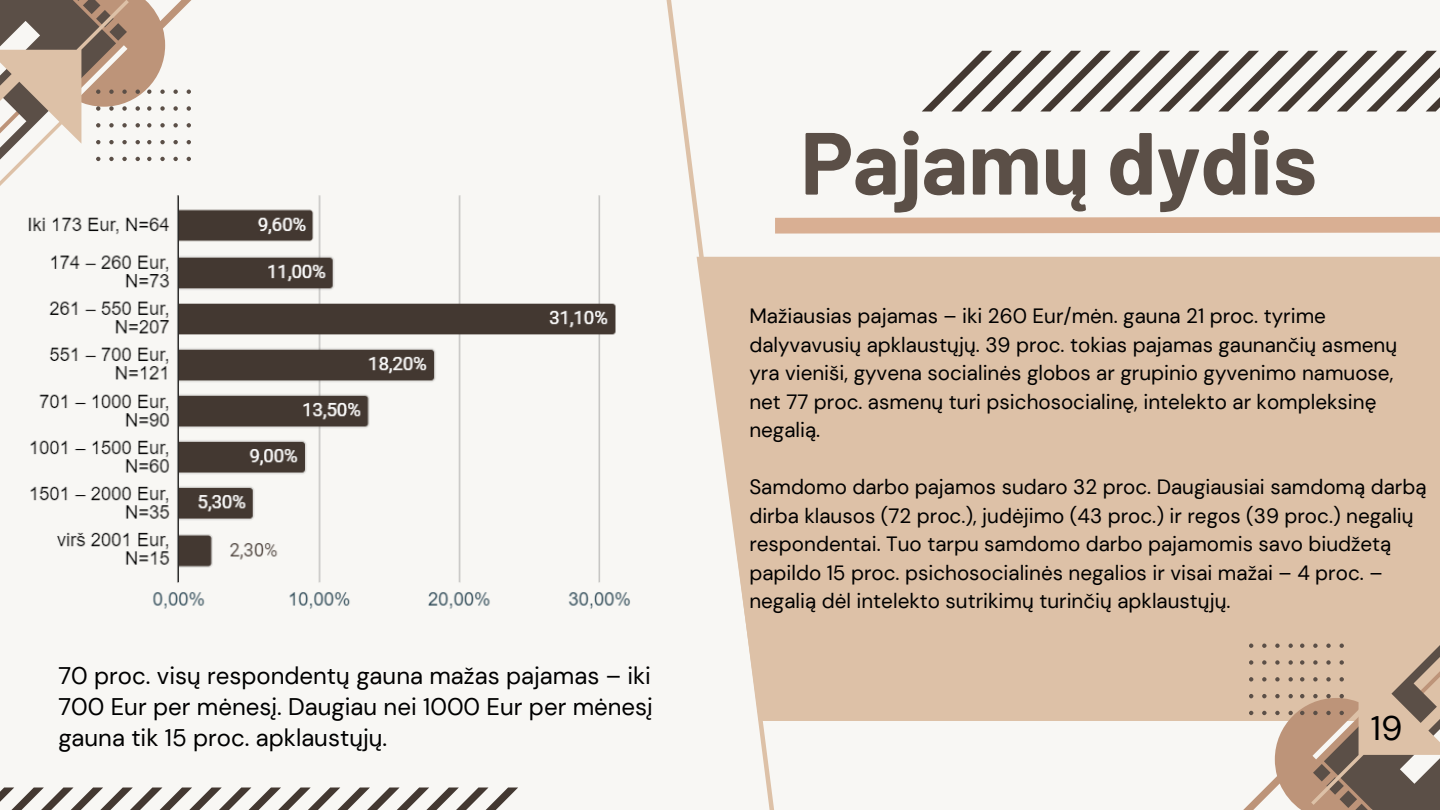
<style>
.page{position:relative;width:1440px;height:810px;background:#f8f7f4}
.page>*{position:absolute;margin:0;border:0;box-sizing:border-box;transform-origin:0 0}
.t1{font:700 88px "Barlow";color:#5b4f47}
.t2{font:34px "DM Sans";color:#000}
.t3{font:24px/30.8px "DM Sans";color:#000;text-align:justify}
.t4{font:20.7px/28.5px "DM Sans";color:#000}
</style>
<div class="page">
<svg style="left:666px;top:0;width:112px;height:810px"></svg>
<div style="left:697px;top:257px;width:743px;height:464px;background:#ddc1a7"></div>
<svg style="left:759px;top:209px;width:681px;height:32px"></svg>
<svg style="left:1209px;top:594px;width:40px;height:216px;fill:#ddc1a7"></svg>
<svg style="left:1249px;top:592px;width:191px;height:218px;background:#c3aa95"></svg>
<svg style="left:0;top:0;width:191px;height:186px"></svg>
<svg style="left:0;top:788px;width:518px;height:22px"></svg>
<svg style="left:922px;top:51px;width:518px;height:61px"></svg>
<img style="left:14px;top:185px;width:664px;height:440px">
<p class="t3" style="left:58px;top:661px;width:596px">70 proc. visų respondentų gauna mažas pajamas – iki 700 Eur per mėnesį. Daugiau nei 1000 Eur per mėnesį gauna tik 15 proc. apklaustųjų.</p>
<h1 class="t1" style="left:801px;top:107px;width:518px">Pajamų dydis</h1>
<p class="t4" style="left:749px;top:302px;width:649px">Mažiausias pajamas – iki 260 Eur/mėn. gauna 21 proc. tyrime dalyvavusių apklaustųjų. 39 proc. tokias pajamas gaunančių asmenų yra vieniši, gyvena socialinės globos ar grupinio gyvenimo namuose, net 77 proc. asmenų turi psichosocialinę, intelekto ar kompleksinę negalią.</p>
<p class="t4" style="left:749px;top:473px;width:679px">Samdomo darbo pajamos sudaro 32 proc. Daugiausiai samdomą darbą dirba klausos (72 proc.), judėjimo (43 proc.) ir regos (39 proc.) negalių respondentai. Tuo tarpu samdomo darbo pajamomis savo biudžetą papildo 15 proc. psichosocialinės negalios ir visai mažai – 4 proc. – negalią dėl intelekto sutrikimų turinčių apklaustųjų.</p>
<h2 class="t2" style="left:1371px;top:706px;width:33px">19</h2>
</div>
